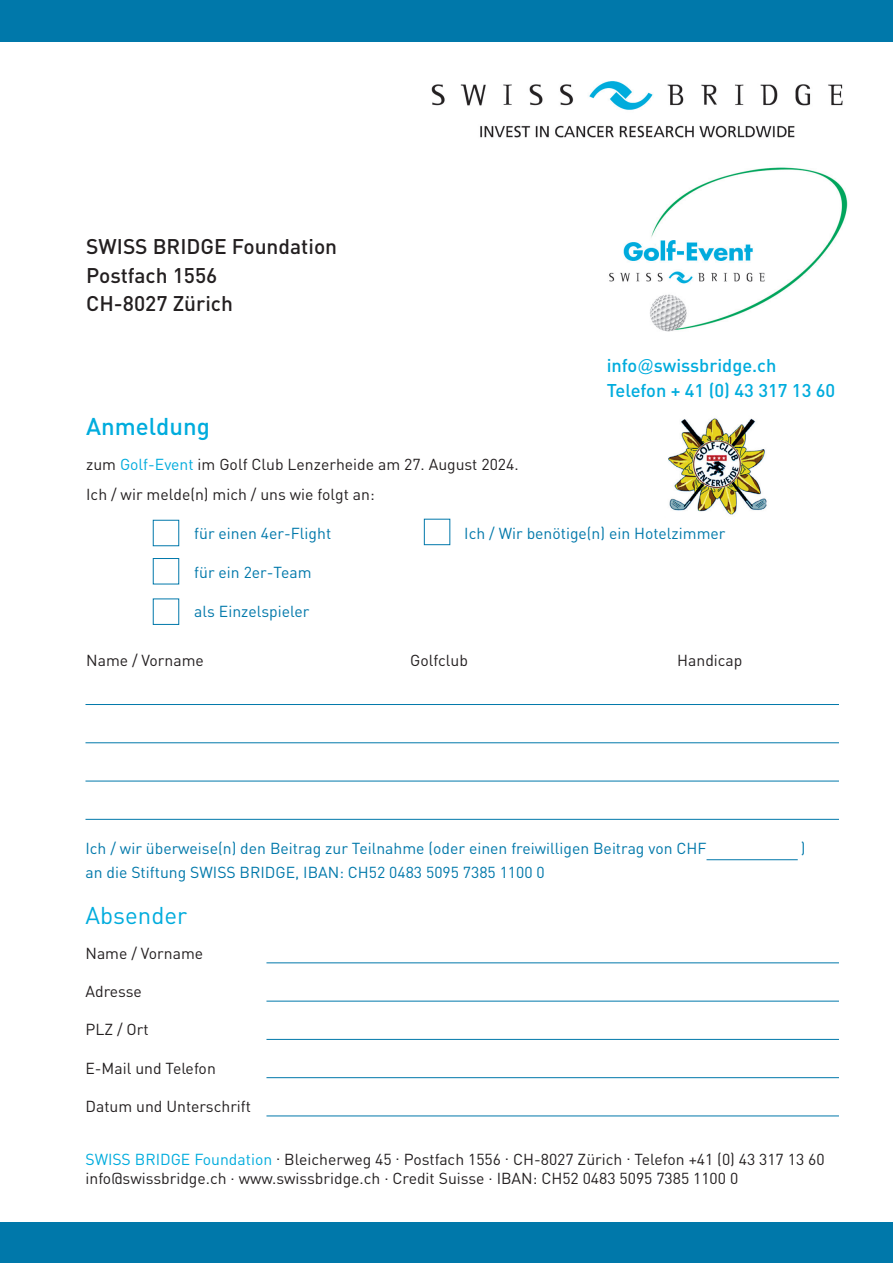
<style>
.page{position:relative;width:893px;height:1263px;background:#fff}
.page>*{position:absolute;margin:0;border:0;box-sizing:border-box;transform-origin:0 0}
.t1{font:500 24px "DIN";color:#00acdd}
.t2{font:24px "DIN";color:#00acdd}
.t3{font:500 21px/28.5px "DIN";color:#231f20}
.t4{font:500 18.3px/24.8px "DIN";color:#00acdd}
.t5{font:15.75px/30px "DIN";color:#231f20}
.t6{font:15.75px "DIN";color:#0078aa}
.s1{font-family:"Futura BQ";font-weight:400}
.s2{color:#00acdd}
</style>
<div class="page">
<img style="left:431px;top:81px;width:412px;height:57px">
<div style="left:0;top:0;width:893px;height:42px;background:#0078aa"></div>
<div style="left:0;top:1222px;width:893px;height:41px;background:#0078aa"></div>
<hr style="left:85px;top:704px;width:754px;height:1px;background:#0078aa">
<hr style="left:85px;top:742px;width:754px;height:1px;background:#0078aa">
<hr style="left:85px;top:781px;width:754px;height:1px;background:#0078aa">
<hr style="left:85px;top:819px;width:754px;height:1px;background:#0078aa">
<hr style="left:266px;top:962px;width:573px;height:1px;background:#0078aa">
<hr style="left:266px;top:1001px;width:573px;height:1px;background:#0078aa">
<hr style="left:266px;top:1039px;width:573px;height:1px;background:#0078aa">
<hr style="left:266px;top:1077px;width:573px;height:1px;background:#0078aa">
<hr style="left:266px;top:1115px;width:573px;height:1px;background:#0078aa">
<hr style="left:706px;top:859px;width:92px;height:1px;background:#0078aa">
<div style="left:153px;top:598px;width:26px;height:27px;border:1px solid #0078aa"></div>
<div style="left:424px;top:519px;width:26px;height:26px;border:1px solid #0078aa"></div>
<img style="left:623px;top:167px;width:225px;height:165px">
<div style="left:680px;top:266px;width:72px;height:29px;background:#fff"></div>
<img style="left:609px;top:270px;width:156px;height:16px">
<img style="left:668px;top:418px;width:99px;height:97px">
<h2 class="t3" style="left:86px;top:231px;width:252px">SWISS BRIDGE Foundation<br>Postfach 1556<br>CH-8027 Zürich</h2>
<p class="t4" style="left:607px;top:353px;width:230px">info<span class="s1">@</span>swissbridge.ch<br>Telefon + 41 (0) 43 317 13 60</p>
<h1 class="t1" style="left:86px;top:411px;width:125px">Anmeldung</h1>
<p class="t5" style="left:86px;top:449px;width:434px">zum <span class="s2">Golf-Event</span> im Golf Club Lenzerheide am 27. August 2024.<br>Ich / wir melde(n) mich / uns wie folgt an:</p>
<p class="t6" style="left:194px;top:523px;width:139px">für einen 4er-Flight</p>
<p class="t6" style="left:464px;top:523px;width:263px">Ich / Wir benötige(n) ein Hotelzimmer</p>
<p class="t6" style="left:194px;top:562px;width:119px">für ein 2er-Team</p>
<p class="t6" style="left:194px;top:601px;width:117px">als Einzelspieler</p>
<p class="t5" style="left:86px;top:645px;width:119px">Name / Vorname</p>
<p class="t5" style="left:410px;top:645px;width:59px">Golfclub</p>
<p class="t5" style="left:677px;top:645px;width:67px">Handicap</p>
<p class="t6" style="left:85px;top:838px;width:623px">Ich / wir überweise(n) den Beitrag zur Teilnahme (oder einen freiwilligen Beitrag von CHF</p>
<p class="t6" style="left:801px;top:838px;width:6px">)</p>
<p class="t6" style="left:85px;top:862px;width:461px">an die Stiftung SWISS BRIDGE, IBAN: CH52 0483 5095 7385 1100 0</p>
<h1 class="t2" style="left:85px;top:900px;width:103px">Absender</h1>
<p class="t5" style="left:85px;top:938px;width:119px">Name / Vorname</p>
<p class="t5" style="left:85px;top:976px;width:58px">Adresse</p>
<p class="t5" style="left:85px;top:1014px;width:65px">PLZ / Ort</p>
<p class="t5" style="left:85px;top:1052px;width:132px">E-Mail und Telefon</p>
<p class="t5" style="left:85px;top:1091px;width:167px">Datum und Unterschrift</p>
<p class="t5" style="left:85px;top:1149px;width:741px;line-height:19.5px"><span class="s2">SWISS BRIDGE Foundation</span> . Bleicherweg 45 . Postfach 1556 . CH-8027 Zürich . Telefon +41 (0) 43 317 13 60 info@swissbridge.ch . www.swissbridge.ch . Credit Suisse . IBAN: CH52 0483 5095 7385 1100 0</p>
</div>
